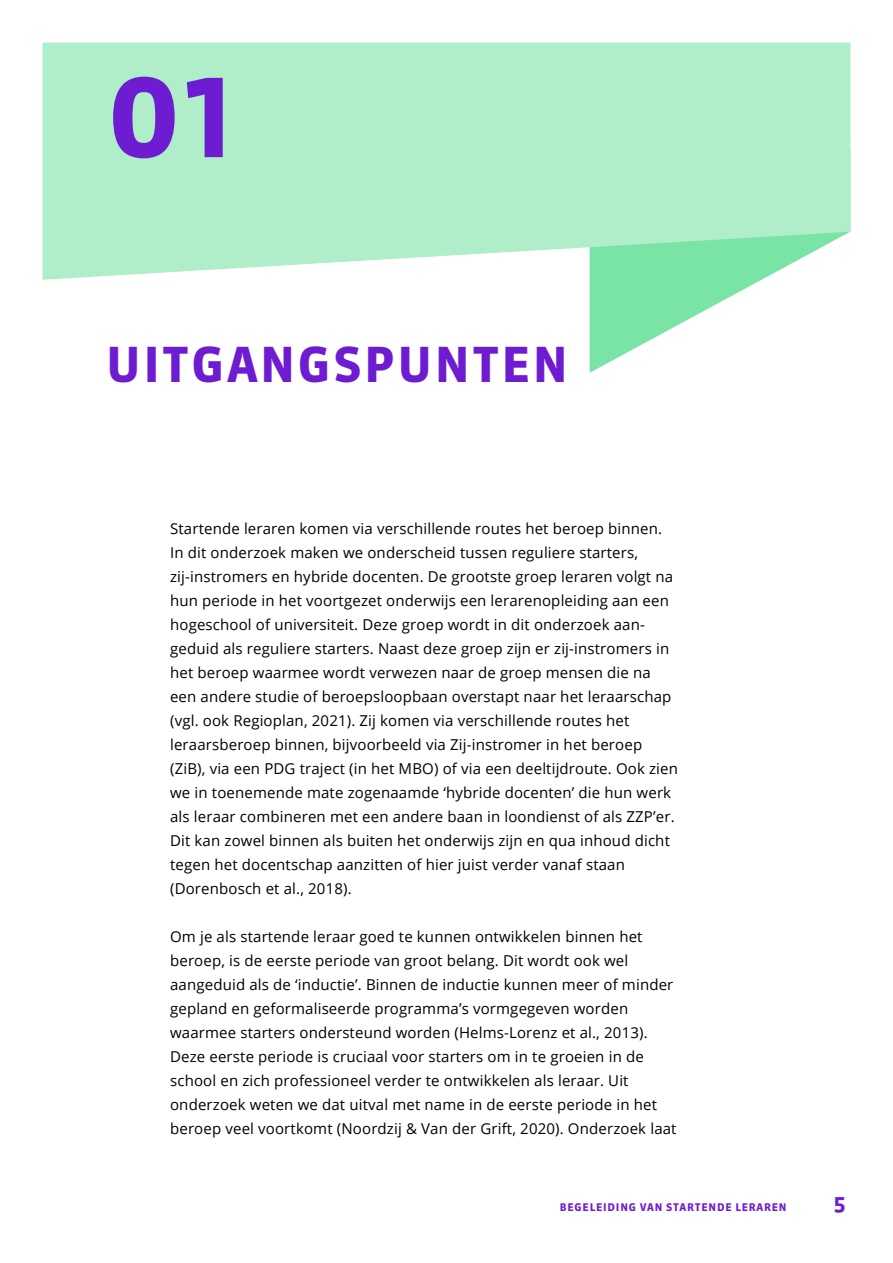
<style>
.page{position:relative;width:893px;height:1263px;background:#fff}
.page>*{position:absolute;margin:0;border:0;box-sizing:border-box;transform-origin:0 0}
.Hfst_nummer{font:700 120px "Sanuk";color:#6e1cd1}
.Hoofdstuk{font:700 48px "Sanuk";letter-spacing:.05em;color:#6e1cd1}
.t1{font:700 21px "Sanuk";color:#6e1cd1}
.Brood{font:15px/24px "Open Sans";letter-spacing:.01em;color:#000}
.t2{font:700 10.5px "Sanuk";letter-spacing:.075em;color:#6e1cd1}
</style>
<div class="page">
<svg style="left:590px;top:280px;width:171px;height:93px"></svg>
<svg style="left:43px;top:43px;width:807px;height:237px;background:#b1eeca"></svg>
<p class="Hfst_nummer" style="left:106px;top:39px;width:131px">01</p>
<p class="Hoofdstuk" style="left:106px;top:335px;width:463px">UITGANGSPUNTEN</p>
<p class="Brood" style="left:170px;top:516px;width:509px">Startende leraren komen via verschillende routes het beroep binnen.<br>In dit onderzoek maken we onderscheid tussen reguliere starters, zij-instromers en hybride docenten. De grootste groep leraren volgt na hun periode in het voortgezet onderwijs een lerarenopleiding aan een hogeschool of universiteit. Deze groep wordt in dit onderzoek aan&shy;geduid als reguliere starters. Naast deze groep zijn er zij-instromers in het beroep waarmee wordt verwezen naar de groep mensen die na een andere studie of beroepsloopbaan overstapt naar het leraarschap (vgl. ook Regioplan, 2021). Zij komen via verschillende routes het leraarsberoep binnen, bijvoorbeeld via Zij-instromer in het beroep (ZiB), via een PDG traject (in het MBO) of via een deeltijdroute. Ook zien we in toenemende mate zogenaamde ‘hybride docenten’ die hun werk als leraar combineren met een andere baan in loondienst of als ZZP’er.<br>Dit kan zowel binnen als buiten het onderwijs zijn en qua inhoud dicht tegen het docentschap aanzitten of hier juist verder vanaf staan (Dorenbosch et al., 2018).</p>
<p class="Brood" style="left:170px;top:924px;width:508px">Om je als startende leraar goed te kunnen ontwikkelen binnen het beroep, is de eerste periode van groot belang. Dit wordt ook wel aangeduid als de ‘inductie’. Binnen de inductie kunnen meer of minder gepland en geformaliseerde programma’s vormgegeven worden waarmee starters ondersteund worden (Helms-Lorenz et al., 2013).<br>Deze eerste periode is cruciaal voor starters om in te groeien in de school en zich professioneel verder te ontwikkelen als leraar. Uit onderzoek weten we dat uitval met name in de eerste periode in het beroep veel voortkomt (Noordzij &amp; Van der Grift, 2020). Onderzoek laat</p>
<p class="t2" style="left:560px;top:1200px;width:228px">BEGELEIDING VAN STARTENDE LERAREN</p>
<h3 class="t1" style="left:834px;top:1190px;width:14px">5</h3>
</div>
